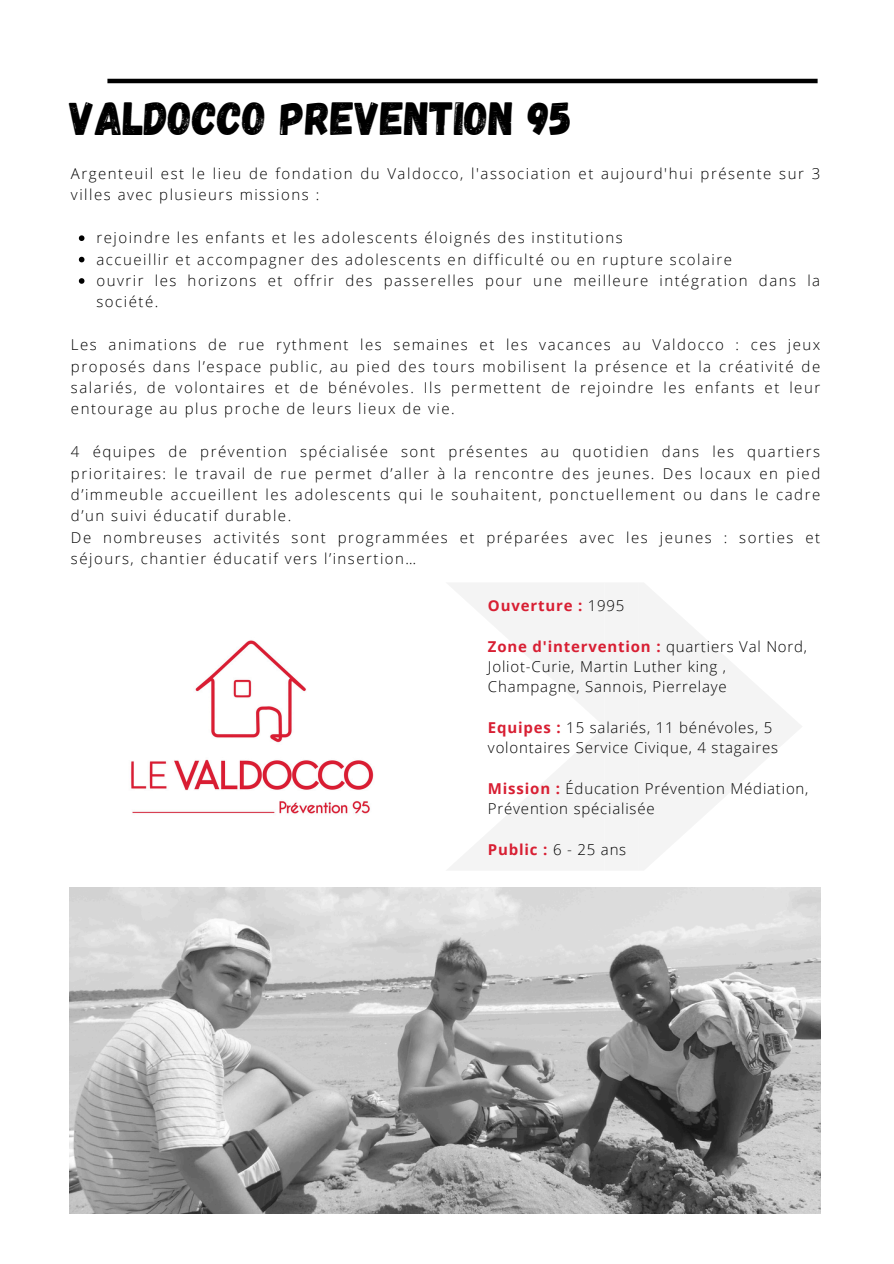
<style>
.page{position:relative;width:894px;height:1264px;background:#fff}
.page>*{position:absolute;margin:0;border:0;box-sizing:border-box;transform-origin:0 0}
.t1{font:46.5px "Gagalin";color:#000}
.t2{font:300 15px/21.3px "Open Sans";letter-spacing:.1em;color:#000}
.t3{font:300 15px/20.2px "Open Sans";letter-spacing:.055em;color:#000}
.t4{font:700 15px "Open Sans";letter-spacing:.055em;color:#d81f33}
.s1{font-weight:300;color:#000}
.s2{font-weight:700;color:#d81f33}
</style>
<div class="page">
<svg style="left:448px;top:583px;width:190px;height:287px"></svg>
<svg style="left:639px;top:583px;width:163px;height:287px;fill:#f4f4f4"></svg>
<img style="left:69px;top:887px;width:751px;height:326px">
<img style="left:131px;top:640px;width:243px;height:174px">
<svg style="left:79px;top:235px;width:5px;height:6px"></svg>
<svg style="left:79px;top:257px;width:5px;height:5px"></svg>
<svg style="left:79px;top:278px;width:5px;height:6px"></svg>
<hr style="left:107px;top:79px;width:710px;height:4px;background:#000">
<p class="t1" style="left:69px;top:88px;width:504px">VALDOCCO PREVENTION 95</p>
<p class="t2" style="left:71px;top:163px;width:750px">Argenteuil est le lieu de fondation du Valdocco, l'association et aujourd'hui présente sur 3 villes avec plusieurs missions :</p>
<p class="t2" style="left:96px;top:227px;width:527px">rejoindre les enfants et les adolescents éloignés des institutions</p>
<p class="t2" style="left:96px;top:248px;width:637px">accueillir et accompagner des adolescents en difficulté ou en rupture scolaire</p>
<p class="t2" style="left:96px;top:269px;width:725px">ouvrir les horizons et offrir des passerelles pour une meilleure intégration dans la société.</p>
<p class="t2" style="left:71px;top:334px;width:750px;text-align:justify">Les animations de rue rythment les semaines et les vacances au Valdocco : ces jeux proposés dans l’espace public, au pied des tours mobilisent la présence et la créativité de salariés, de volontaires et de bénévoles. Ils permettent de rejoindre les enfants et leur entourage au plus proche de leurs lieux de vie.</p>
<p class="t2" style="left:71px;top:440px;width:750px;text-align:justify">4 équipes de prévention spécialisée sont présentes au quotidien dans les quartiers prioritaires: le travail de rue permet d’aller à la rencontre des jeunes. Des locaux en pied d’immeuble accueillent les adolescents qui le souhaitent, ponctuellement ou dans le cadre d’un suivi éducatif durable.</p>
<p class="t2" style="left:71px;top:526px;width:750px">De nombreuses activités sont programmées et préparées avec les jeunes : sorties et séjours, chantier éducatif vers l’insertion…</p>
<p class="t4" style="left:488px;top:595px;width:138px">Ouverture : <span class="s1">1995</span></p>
<p class="t3" style="left:488px;top:636px;width:320px"><span class="s2">Zone d'intervention :</span> quartiers Val Nord,<br>Joliot-Curie, Martin Luther king ,<br>Champagne, Sannois, Pierrelaye</p>
<p class="t3" style="left:488px;top:717px;width:292px"><span class="s2">Equipes :</span> 15 salariés, 11 bénévoles, 5 volontaires Service Civique, 4 stagaires</p>
<p class="t3" style="left:488px;top:777px;width:322px"><span class="s2">Mission :</span> Éducation Prévention Médiation,<br>Prévention spécialisée</p>
<p class="t4" style="left:488px;top:838px;width:140px">Public : <span class="s1">6 - 25 ans</span></p>
</div>
